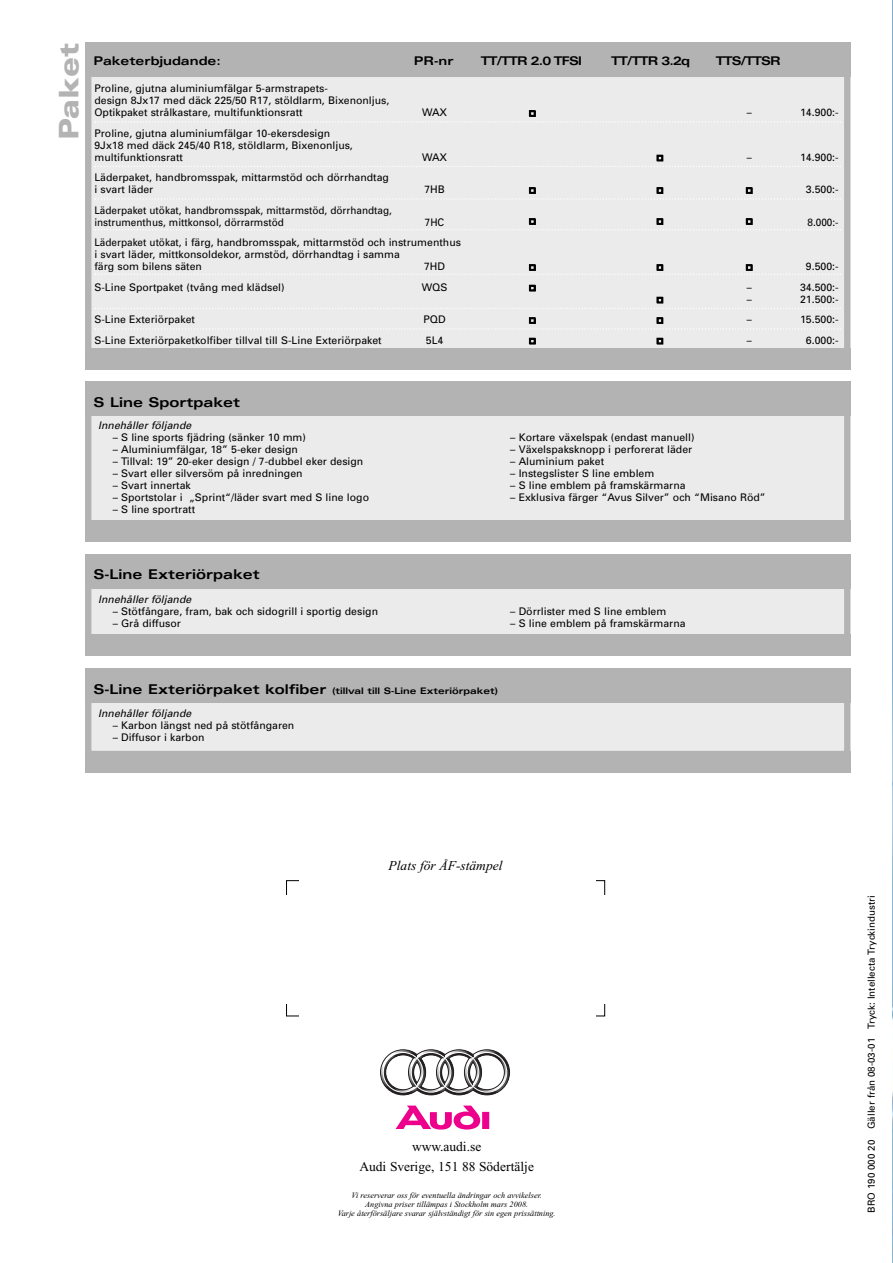
<style>
.page{position:relative;width:893px;height:1263px;background:#fff}
.page>*{position:absolute;margin:0;border:0;box-sizing:border-box;transform-origin:0 0}
.t1{font:900 expanded 27px "Univers";color:#b3b3b3}
.t2{font:13.5px/20.5px "Times New Roman";color:#000;text-align:center}
.t3{font:700 expanded 13.5px "Univers";color:#000}
.t4{font:italic 13.5px "Times New Roman";color:#000}
.t5{font:700 expanded 12px "Univers";letter-spacing:-.025em;color:#000}
.t6{font:700 expanded 12px "Univers";color:#000}
.t7{font:700 expanded 12px "Univers";letter-spacing:-.075em;color:#000}
.t8{font:10.5px/12px "Univers";color:#000}
.t9{font:10.5px/12px "Univers";color:#000;scale:.95 1}
.t10{font:italic 10.5px "Univers";color:#000}
.t11{font:9.75px "Univers";color:#000}
.t12{font:700 expanded 9px "Univers";color:#000}
.t13{font:italic 8.25px/9px "Times New Roman";color:#000;text-align:center}
.s1{font-size:13.5px}
</style>
<div class="page">
<img style="left:892px;top:0;width:1px;height:1263px">
<svg style="left:396px;top:1105px;width:93px;height:24px"></svg>
<svg style="left:380px;top:1049px;width:130px;height:47px"></svg>
<div style="left:467px;top:1052px;width:40px;height:41px;border:1px solid #fff;border-radius:50%"></div>
<div style="left:439px;top:1052px;width:40px;height:41px;border:1px solid #fff;border-radius:50%"></div>
<div style="left:411px;top:1052px;width:40px;height:41px;border:1px solid #fff;border-radius:50%"></div>
<div style="left:383px;top:1052px;width:40px;height:41px;border:1px solid #fff;border-radius:50%"></div>
<div style="left:91px;top:75px;width:753px;height:279px;background:#ebebeb"></div>
<div style="left:91px;top:414px;width:753px;height:110px;background:#ebebeb"></div>
<div style="left:85px;top:520px;width:765px;height:22px;background:#b3b3b3"></div>
<div style="left:85px;top:349px;width:765px;height:21px;background:#b3b3b3"></div>
<div style="left:85px;top:382px;width:765px;height:34px;background:#b3b3b3"></div>
<div style="left:91px;top:588px;width:753px;height:54px;background:#ebebeb"></div>
<div style="left:85px;top:582px;width:765px;height:66px;border:6px solid #b3b3b3"></div>
<div style="left:85px;top:635px;width:765px;height:21px;background:#b3b3b3"></div>
<div style="left:85px;top:554px;width:765px;height:34px;background:#b3b3b3"></div>
<div style="left:91px;top:702px;width:753px;height:49px;background:#ebebeb"></div>
<div style="left:85px;top:696px;width:765px;height:61px;border:6px solid #b3b3b3"></div>
<div style="left:85px;top:751px;width:765px;height:21px;background:#b3b3b3"></div>
<div style="left:85px;top:668px;width:765px;height:34px;background:#b3b3b3"></div>
<div style="left:85px;top:43px;width:765px;height:34px;background:#b3b3b3"></div>
<svg style="left:95px;top:121px;width:746px;height:2px"></svg>
<svg style="left:94px;top:166px;width:747px;height:1px"></svg>
<svg style="left:95px;top:198px;width:746px;height:2px"></svg>
<svg style="left:94px;top:229px;width:747px;height:1px"></svg>
<svg style="left:94px;top:274px;width:747px;height:1px"></svg>
<svg style="left:94px;top:308px;width:747px;height:1px"></svg>
<svg style="left:95px;top:328px;width:746px;height:2px"></svg>
<svg style="left:94px;top:348px;width:747px;height:1px"></svg>
<h1 class="t1" style="left:59px;top:140px;width:99px;rotate:-90deg">Paket</h1>
<p class="t6" style="left:94px;top:57px;width:129px">Paketerbjudande:</p>
<p class="t5" style="left:414px;top:57px;width:41px">PR-nr</p>
<p class="t7" style="left:481px;top:57px;width:103px">TT/TTR 2.0 TFSI</p>
<p class="t5" style="left:611px;top:57px;width:80px">TT/TTR 3.2q</p>
<p class="t5" style="left:716px;top:57px;width:66px">TTS/TTSR</p>
<p class="t8" style="left:94px;top:83px;width:296px">Proline, gjutna aluminiumfälgar 5-armstrapets-<br>design 8Jx17 med däck 225/50 R17, stöldlarm, Bixenonljus,<br>Optikpaket strålkastare, multifunktionsratt</p>
<p class="t8" style="left:94px;top:128px;width:260px">Proline, gjutna aluminiumfälgar 10-ekersdesign<br>9Jx18 med däck 245/40 R18, stöldlarm, Bixenonljus, multifunktionsratt</p>
<p class="t8" style="left:422px;top:107px;width:27px">WAX</p>
<p class="t9" style="left:747px;top:107px;width:7px">–</p>
<p class="t8" style="left:800px;top:107px;width:40px">14.900:-</p>
<p class="t8" style="left:422px;top:152px;width:27px">WAX</p>
<p class="t9" style="left:747px;top:152px;width:7px">–</p>
<p class="t8" style="left:800px;top:152px;width:40px">14.900:-</p>
<p class="t8" style="left:94px;top:172px;width:296px">Läderpaket, handbromsspak, mittarmstöd och dörrhandtag i svart läder</p>
<p class="t8" style="left:424px;top:184px;width:22px">7HB</p>
<p class="t8" style="left:806px;top:184px;width:34px">3.500:-</p>
<p class="t9" style="left:94px;top:205px;width:315px">Läderpaket utökat, handbromsspak, mittarmstöd, dörrhandtag, instrumenthus, mittkonsol, dörrarmstöd</p>
<p class="t9" style="left:425px;top:217px;width:22px">7HC</p>
<p class="t9" style="left:807px;top:217px;width:34px">8.000:-</p>
<p class="t9" style="left:94px;top:237px;width:387px">Läderpaket utökat, i färg, handbromsspak, mittarmstöd och instrumenthus i svart läder, mittkonsoldekor, armstöd, dörrhandtag i samma<br>färg som bilens säten</p>
<p class="t8" style="left:424px;top:261px;width:22px">7HD</p>
<p class="t8" style="left:806px;top:261px;width:34px">9.500:-</p>
<p class="t8" style="left:94px;top:282px;width:192px">S-Line Sportpaket (tvång med klädsel)</p>
<p class="t8" style="left:422px;top:282px;width:27px">WQS</p>
<p class="t9" style="left:747px;top:282px;width:7px">–</p>
<p class="t8" style="left:800px;top:282px;width:40px">34.500:-</p>
<p class="t9" style="left:747px;top:294px;width:7px">–</p>
<p class="t8" style="left:800px;top:294px;width:40px">21.500:-</p>
<p class="t8" style="left:94px;top:314px;width:102px">S-Line Exteriörpaket</p>
<p class="t8" style="left:423px;top:314px;width:24px">PQD</p>
<p class="t9" style="left:747px;top:314px;width:7px">–</p>
<p class="t8" style="left:800px;top:314px;width:40px">15.500:-</p>
<p class="t8" style="left:94px;top:335px;width:289px">S-Line Exteriörpaketkolfiber tillval till S-Line Exteriörpaket</p>
<p class="t8" style="left:426px;top:335px;width:19px">5L4</p>
<p class="t9" style="left:747px;top:335px;width:7px">–</p>
<p class="t8" style="left:806px;top:335px;width:34px">6.000:-</p>
<p class="t3" style="left:94px;top:397px;width:148px">S Line Sportpaket</p>
<p class="t10" style="left:98px;top:422px;width:97px">Innehåller följande</p>
<p class="t8" style="left:113px;top:433px;width:195px">– S line sports fjädring (sänker 10 mm)</p>
<p class="t8" style="left:113px;top:445px;width:187px">– Aluminiumfälgar, 18” 5-eker design</p>
<p class="t8" style="left:113px;top:457px;width:252px">– Tillval: 19” 20-eker design / 7-dubbel eker design</p>
<p class="t8" style="left:113px;top:469px;width:191px">– Svart eller silversöm på inredningen</p>
<p class="t8" style="left:113px;top:481px;width:80px">– Svart innertak</p>
<p class="t8" style="left:113px;top:493px;width:258px">– Sportstolar i „Sprint“/läder svart med S line logo</p>
<p class="t8" style="left:113px;top:505px;width:84px">– S line sportratt</p>
<p class="t8" style="left:510px;top:433px;width:186px">– Kortare växelspak (endast manuell)</p>
<p class="t8" style="left:510px;top:445px;width:184px">– Växelspaksknopp i perforerat läder</p>
<p class="t8" style="left:510px;top:457px;width:95px">– Aluminium paket</p>
<p class="t8" style="left:510px;top:469px;width:146px">– Instegslister S line emblem</p>
<p class="t8" style="left:510px;top:481px;width:177px">– S line emblem på framskärmarna</p>
<p class="t8" style="left:510px;top:493px;width:257px">– Exklusiva färger “Avus Silver” och “Misano Röd”</p>
<p class="t3" style="left:94px;top:570px;width:168px">S-Line Exteriörpaket</p>
<p class="t10" style="left:98px;top:596px;width:97px">Innehåller följande</p>
<p class="t8" style="left:113px;top:606px;width:267px">– Stötfångare, fram, bak och sidogrill i sportig design</p>
<p class="t8" style="left:113px;top:618px;width:70px">– Grå diffusor</p>
<p class="t8" style="left:510px;top:606px;width:158px">– Dörrlister med S line emblem</p>
<p class="t8" style="left:510px;top:618px;width:177px">– S line emblem på framskärmarna</p>
<p class="t12" style="left:94px;top:687px;width:406px"><span class="s1">S-Line Exteriörpaket kolfiber</span> (tillval till S-Line Exteriörpaket)</p>
<p class="t10" style="left:98px;top:710px;width:97px">Innehåller följande</p>
<p class="t8" style="left:113px;top:721px;width:183px">– Karbon längst ned på stötfångaren</p>
<p class="t8" style="left:113px;top:733px;width:93px">– Diffusor i karbon</p>
<p class="t4" style="left:389px;top:861px;width:115px">Plats för ÅF-stämpel</p>
<p class="t2" style="left:359px;top:1137px;width:176px">www.audi.se<br>Audi Sverige, 151 88 Södertälje</p>
<p class="t13" style="left:338px;top:1192px;width:219px">Vi reserverar oss för eventuella ändringar och avvikelser.<br>Angivna priser tillämpas i Stockholm mars 2008.<br>Varje återförsäljare svarar självständigt för sin egen prissättning.</p>
<p class="t11" style="left:868px;top:1213px;width:319px;rotate:-90deg">BRO 190 000 20 Gäller från 08-03-01 Tryck: Intellecta Tryckindustri</p>
</div>
